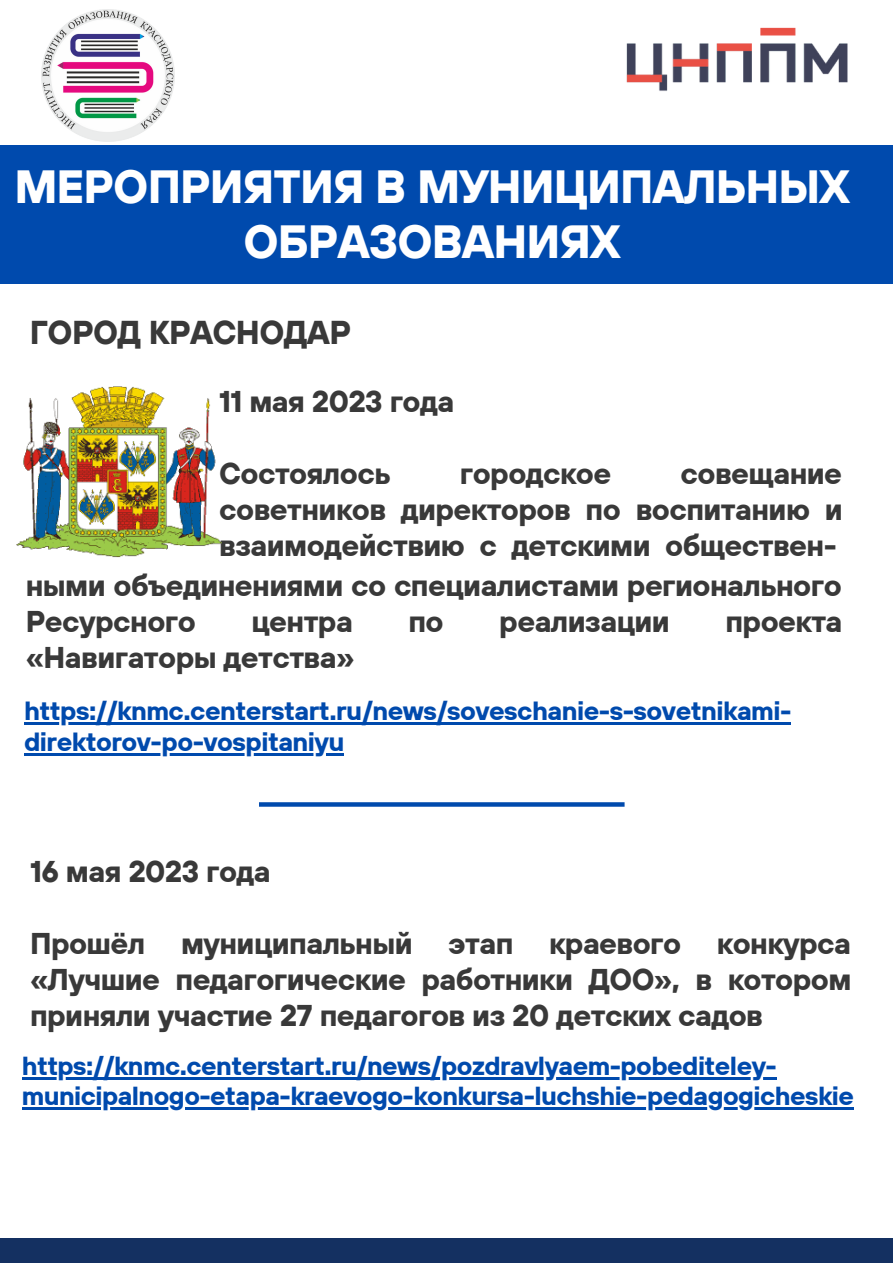
<style>
.page{position:relative;width:893px;height:1264px;background:#fff}
.page>*{position:absolute;margin:0;border:0;box-sizing:border-box;transform-origin:0 0}
.t1{font:700 46.35px/55.2px "TT Hoves";letter-spacing:-.02em;color:#fff;text-align:center}
.t2{font:700 33px "TT Hoves";letter-spacing:-.02em;color:#393939}
.t3{font:700 30px/36px "TT Hoves";letter-spacing:-.02em;color:#393939;text-align:justify}
.t4{font:700 26.25px/30.3px "TT Hoves";letter-spacing:-.02em;color:#004aad}
.t5{font:700 25.95px/30.3px "TT Hoves";letter-spacing:-.02em;color:#004aad}
</style>
<div class="page">
<img style="left:41px;top:9px;width:133px;height:133px">
<img style="left:626px;top:27px;width:222px;height:64px">
<div style="left:0;top:145px;width:892px;height:138px;background:#004aad"></div>
<hr style="left:24px;top:722px;width:766px;height:2px;background:#004aad">
<hr style="left:24px;top:753px;width:320px;height:2px;background:#004aad">
<div style="left:0;top:1238px;width:892px;height:24px;background:#143061"></div>
<svg style="left:259px;top:802px;width:365px;height:4px"></svg>
<hr style="left:22px;top:1076px;width:754px;height:3px;background:#004aad">
<hr style="left:22px;top:1107px;width:831px;height:2px;background:#004aad">
<img style="left:16px;top:386px;width:206px;height:171px">
<p class="t1" style="left:14px;top:158px;width:836px">МЕРОПРИЯТИЯ В МУНИЦИПАЛЬНЫХ<br>ОБРАЗОВАНИЯХ</p>
<p class="t2" style="left:30px;top:311px;width:322px">ГОРОД КРАСНОДАР</p>
<p class="t3" style="left:219px;top:383px;width:236px">11 мая 2023 года</p>
<p class="t3" style="left:219px;top:454px;width:173px">Состоялось</p>
<p class="t3" style="left:460px;top:454px;width:153px">городское</p>
<p class="t3" style="left:219px;top:454px;width:625px;text-indent:461px">совещание советников директоров по воспитанию и взаимодействию с детскими обществен-</p>
<p class="t3" style="left:26px;top:566px;width:817px">ными объединениями со специалистами регионального<br>Ресурсного</p>
<p class="t3" style="left:251px;top:602px;width:103px">центра</p>
<p class="t3" style="left:408px;top:602px;width:37px">по</p>
<p class="t3" style="left:499px;top:602px;width:172px">реализации</p>
<p class="t3" style="left:725px;top:602px;width:118px">проекта</p>
<p class="t3" style="left:26px;top:638px;width:330px">«Навигаторы детства»</p>
<p class="t4" style="left:24px;top:695px;width:769px">https://knmc.centerstart.ru/news/soveschanie-s-sovetnikami&shy;direktorov-po-vospitaniyu</p>
<p class="t3" style="left:30px;top:853px;width:242px">16 мая 2023 года</p>
<p class="t3" style="left:30px;top:925px;width:822px">Прошёл муниципальный этап краевого конкурса «Лучшие педагогические работники ДОО», в котором приняли участие 27 педагогов из 20 детских садов</p>
<p class="t5" style="left:22px;top:1049px;width:833px">https://knmc.centerstart.ru/news/pozdravlyaem-pobediteley&shy;municipalnogo-etapa-kraevogo-konkursa-luchshie-pedagogicheskie</p>
</div>
